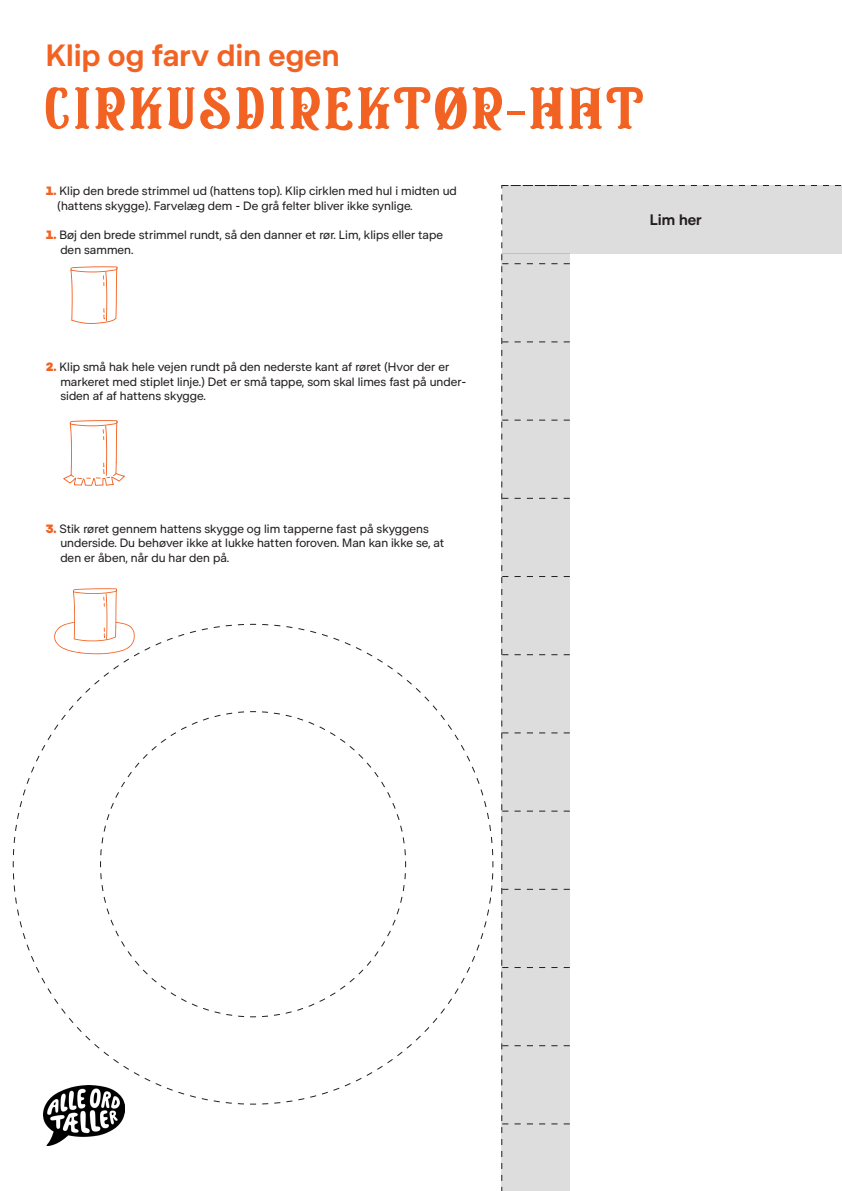
<style>
.page{position:relative;width:842px;height:1191px;background:#fff}
.page>*{position:absolute;margin:0;border:0;box-sizing:border-box;transform-origin:0 0}
.t1{font:75.1px "Circusia";letter-spacing:.07em;color:#f26223}
.t2{font:600 31.2px "DR Publik";color:#f26223}
.t3{font:600 15.4px "DR Publik";color:#231f20}
.t4{font:12.2px "DR Publik";color:#231f20}
.s1{font-weight:900;color:#f26223}
</style>
<div class="page">
<svg style="left:12px;top:623px;width:482px;height:482px"></svg>
<div style="left:502px;top:185px;width:339px;height:68px;background:#dedddd"></div>
<div style="left:501px;top:194px;width:69px;height:997px;background:#dedddd"></div>
<svg style="left:502px;top:185px;width:339px;height:1px"></svg>
<svg style="left:100px;top:710px;width:307px;height:307px"></svg>
<svg style="left:70px;top:266px;width:48px;height:58px"></svg>
<svg style="left:63px;top:420px;width:62px;height:66px"></svg>
<svg style="left:54px;top:588px;width:81px;height:66px"></svg>
<img style="left:43px;top:1085px;width:82px;height:60px">
<p class="t2" style="left:46px;top:36px;width:295px">Klip og farv din egen</p>
<p class="t1" style="left:46px;top:57px;width:598px">cirkusdirektør-hat</p>
<p class="t4" style="left:46px;top:183px;width:413px"><span class="s1">1.</span> Klip den brede strimmel ud (hattens top). Klip cirklen med hul i midten ud</p>
<p class="t4" style="left:57px;top:198px;width:357px">(hattens skygge). Farvelæg dem - De grå felter bliver ikke synlige.</p>
<p class="t4" style="left:46px;top:227px;width:399px"><span class="s1">1.</span> Bøj den brede strimmel rundt, så den danner et rør. Lim, klips eller tape</p>
<p class="t4" style="left:60px;top:242px;width:75px">den sammen.</p>
<p class="t4" style="left:46px;top:359px;width:405px"><span class="s1">2.</span> Klip små hak hele vejen rundt på den nederste kant af røret (Hvor der er</p>
<p class="t4" style="left:60px;top:374px;width:408px">markeret med stiplet linje.) Det er små tappe, som skal limes fast på under-</p>
<p class="t4" style="left:60px;top:389px;width:147px">siden af af hattens skygge.</p>
<p class="t4" style="left:46px;top:521px;width:385px"><span class="s1">3.</span> Stik røret gennem hattens skygge og lim tapperne fast på skyggens</p>
<p class="t4" style="left:60px;top:536px;width:385px">underside. Du behøver ikke at lukke hatten foroven. Man kan ikke se, at</p>
<p class="t4" style="left:60px;top:550px;width:170px">den er åben, når du har den på.</p>
<p class="t3" style="left:650px;top:210px;width:54px">Lim her</p>
</div>
